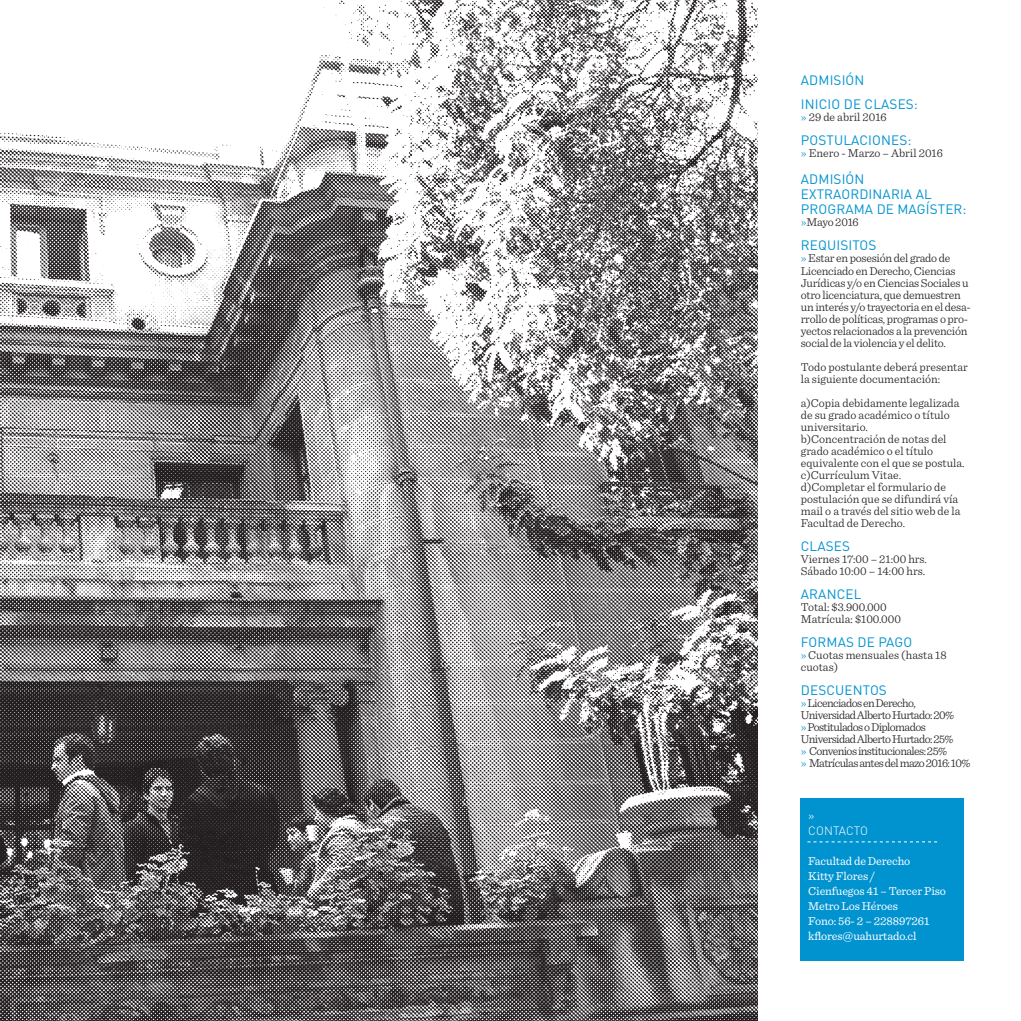
<style>
.page{position:relative;width:1021px;height:1021px;background:#fff}
.page>*{position:absolute;margin:0;border:0;box-sizing:border-box;transform-origin:0 0}
.t1{font:13.5px/15px "DIN Pro";letter-spacing:.01em;color:#0093d0}
.t2{font:300 12px/12px "Sentinel";letter-spacing:-.01em;color:#231f20}
.t3{font:300 12px/12px "Sentinel";letter-spacing:-.05em;color:#231f20}
.t4{font:12px "Sentinel";letter-spacing:-.01em;color:#fff}
.titulo{font:300 12px "DIN Pro";color:#fff}
.s1{color:#0093d0}
</style>
<div class="page">
<img style="left:0;top:0;width:757px;height:1020px">
<div style="left:800px;top:798px;width:163px;height:162px;background:#0093d0"></div>
<svg style="left:807px;top:841px;width:130px;height:1px"></svg>
<p class="t1" style="left:801px;top:72px;width:65px">ADMISIÓN</p>
<p class="t1" style="left:801px;top:96px;width:118px">INICIO DE CLASES:</p>
<p class="t2" style="left:800px;top:111px;width:87px"><span class="s1">»</span> 29 de abril 2016</p>
<p class="t1" style="left:801px;top:132px;width:112px">POSTULACIONES:</p>
<p class="t2" style="left:800px;top:147px;width:143px"><span class="s1">»</span> Enero - Marzo – Abril 2016</p>
<p class="t1" style="left:801px;top:171px;width:167px">ADMISIÓN<br>EXTRAORDINARIA AL<br>PROGRAMA DE MAGÍSTER:</p>
<p class="t2" style="left:800px;top:216px;width:59px"><span class="s1">»</span>Mayo 2016</p>
<p class="t1" style="left:801px;top:237px;width:77px">REQUISITOS</p>
<p class="t2" style="left:800px;top:252px;width:172px"><span class="s1">»</span> Estar en posesión del grado de Licenciado en Derecho, Ciencias Jurídicas y/o en Ciencias Sociales u otro licenciatura, que demuestren un interés y/o trayectoria en el desa&shy;rrollo de políticas, programas o pro&shy;yectos relacionados a la prevención social de la violencia y el delito.</p>
<p class="t2" style="left:800px;top:360px;width:168px">Todo postulante deberá presentar la siguiente documentación:</p>
<p class="t2" style="left:800px;top:396px;width:160px">a)Copia debidamente legalizada de su grado académico o título universitario.</p>
<p class="t2" style="left:800px;top:432px;width:165px">b)Concentración de notas del grado académico o el título equivalente con el que se postula.</p>
<p class="t2" style="left:800px;top:468px;width:102px">c)Currículum Vitae.</p>
<p class="t2" style="left:800px;top:480px;width:161px">d)Completar el formulario de postulación que se difundirá vía mail o a través del sitio web de la<br>Facultad de Derecho.</p>
<p class="t1" style="left:801px;top:537px;width:51px">CLASES</p>
<p class="t2" style="left:800px;top:552px;width:127px">Viernes 17:00 – 21:00 hrs.</p>
<p class="t2" style="left:800px;top:564px;width:126px">Sábado 10:00 – 14:00 hrs.</p>
<p class="t1" style="left:801px;top:585px;width:62px">ARANCEL</p>
<p class="t2" style="left:800px;top:600px;width:87px">Total: $3.900.000</p>
<p class="t2" style="left:800px;top:612px;width:102px">Matrícula: $100.000</p>
<p class="t1" style="left:801px;top:633px;width:113px">FORMAS DE PAGO</p>
<p class="t2" style="left:800px;top:648px;width:147px"><span class="s1">»</span> Cuotas mensuales (hasta 18 cuotas)</p>
<p class="t1" style="left:801px;top:681px;width:87px">DESCUENTOS</p>
<p class="t3" style="left:800px;top:696px;width:155px"><span class="s1">»</span> Licenciados en Derecho,<br>Universidad Alberto Hurtado: 20%</p>
<p class="t3" style="left:800px;top:720px;width:154px"><span class="s1">»</span> Postitulados o Diplomados<br>Universidad Alberto Hurtado: 25%</p>
<p class="t3" style="left:800px;top:744px;width:148px"><span class="s1">»</span> Convenios institucionales: 25%</p>
<p class="t3" style="left:800px;top:756px;width:171px"><span class="s1">»</span> Matrículas antes del mazo 2016: 10%</p>
<p class="titulo" style="left:808px;top:807px;width:8px">»</p>
<p class="titulo" style="left:808px;top:822px;width:61px">CONTACTO</p>
<p class="t4" style="left:808px;top:851px;width:104px">Facultad de Derecho</p>
<p class="t4" style="left:808px;top:866px;width:68px">Kitty Flores /</p>
<p class="t4" style="left:808px;top:881px;width:139px">Cienfuegos 41 – Tercer Piso</p>
<p class="t4" style="left:808px;top:896px;width:91px">Metro Los Héroes</p>
<p class="t4" style="left:808px;top:911px;width:123px">Fono: 56- 2 – 228897261</p>
<p class="t4" style="left:808px;top:926px;width:110px">kflores@uahurtado.cl</p>
</div>
